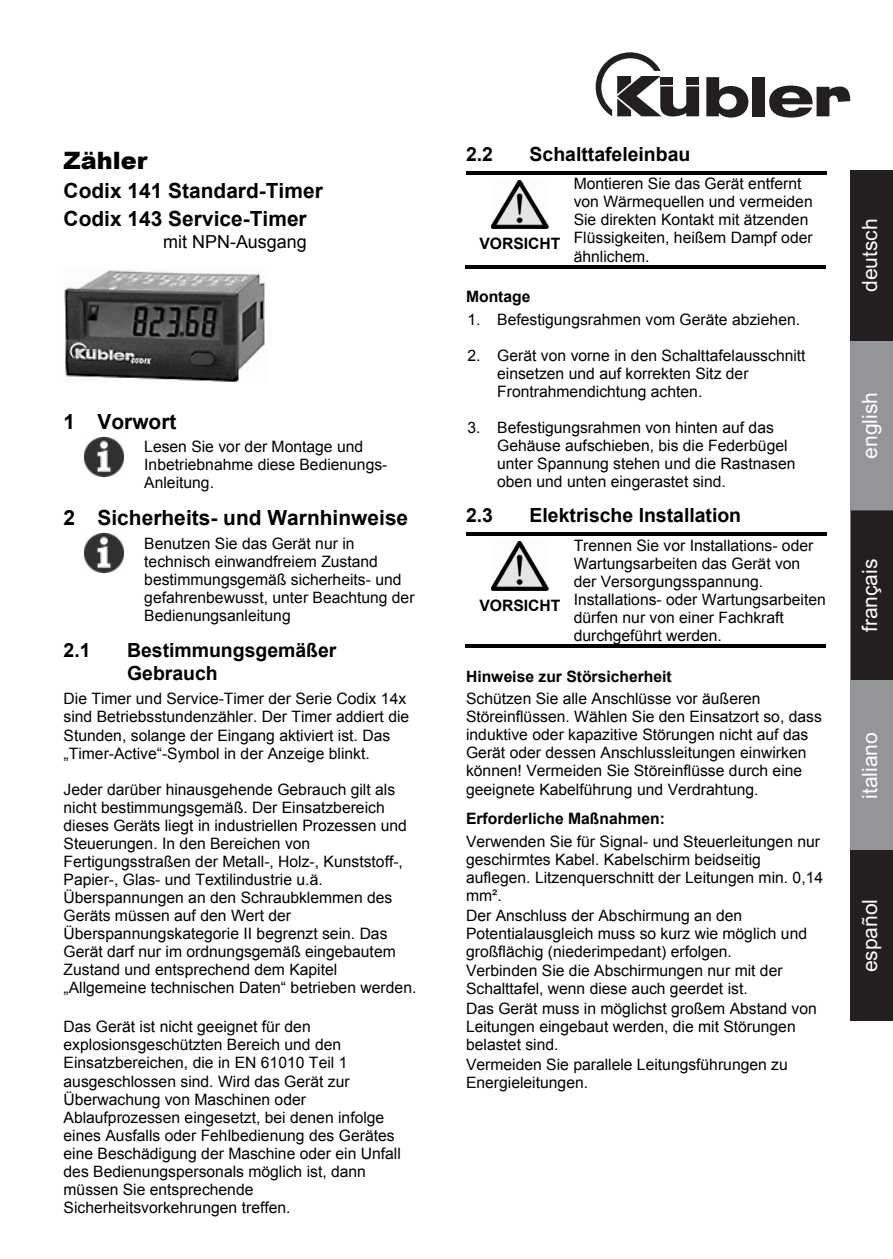
<style>
.page{position:relative;width:893px;height:1259px;background:#fff}
.page>*{position:absolute;margin:0;border:0;box-sizing:border-box;transform-origin:0 0}
.t1{font:900 24px "Arial";color:#000}
.t2{font:700 21px/28.5px "Arial";color:#000}
.t3{font:21px "Arial";color:#fff}
.t4{font:700 19.5px/22.2px "Arial";color:#000}
.t5{font:18px "Arial";color:#000}
.t6{font:15.6px/18px "Arial";color:#000}
.t7{font:700 15.6px "Arial";color:#000}
</style>
<div class="page">
<img style="left:85px;top:438px;width:38px;height:38px">
<img style="left:85px;top:534px;width:38px;height:38px">
<img style="left:492px;top:181px;width:56px;height:48px">
<hr style="left:466px;top:171px;width:360px;height:4px;background:#000">
<hr style="left:465px;top:265px;width:109px;height:3px;background:#000">
<hr style="left:573px;top:265px;width:253px;height:3px;background:#000">
<img style="left:492px;top:542px;width:56px;height:48px">
<hr style="left:466px;top:532px;width:360px;height:4px;background:#000">
<hr style="left:465px;top:644px;width:109px;height:3px;background:#000">
<hr style="left:573px;top:644px;width:253px;height:3px;background:#000">
<img style="left:64px;top:268px;width:201px;height:114px">
<div style="left:850px;top:340px;width:43px;height:170px;background:#939598"></div>
<div style="left:850px;top:170px;width:43px;height:170px;background:#231f20"></div>
<div style="left:850px;top:510px;width:43px;height:170px;background:#231f20"></div>
<div style="left:850px;top:680px;width:43px;height:170px;background:#939598"></div>
<div style="left:850px;top:850px;width:43px;height:170px;background:#231f20"></div>
<svg style="left:706px;top:77px;width:42px;height:41px"></svg>
<div style="left:752px;top:77px;width:13px;height:39px;background:#231f20"></div>
<svg style="left:769px;top:86px;width:81px;height:32px"></svg>
<svg style="left:596px;top:52px;width:103px;height:65px"></svg>
<h1 class="t1" style="left:64px;top:143px;width:85px">Zähler</h1>
<h2 class="t2" style="left:64px;top:176px;width:261px">Codix 141 Standard-Timer<br>Codix 143 Service-Timer</h2>
<p class="t5" style="left:163px;top:231px;width:145px">mit NPN-Ausgang</p>
<h2 class="t2" style="left:64px;top:407px;width:114px">1 Vorwort</h2>
<p class="t6" style="left:144px;top:438px;width:245px">Lesen Sie vor der Montage und<br>Inbetriebnahme diese Bedienungs-<br>Anleitung.</p>
<h2 class="t2" style="left:64px;top:503px;width:346px">2 Sicherheits- und Warnhinweise</h2>
<p class="t6" style="left:144px;top:534px;width:272px">Benutzen Sie das Gerät nur in technisch einwandfreiem Zustand bestimmungsgemäß sicherheits- und gefahrenbewusst, unter Beachtung der<br>Bedienungsanleitung</p>
<p class="t4" style="left:64px;top:639px;width:29px">2.1</p>
<p class="t4" style="left:127px;top:639px;width:211px">Bestimmungsgemäßer<br>Gebrauch</p>
<p class="t6" style="left:64px;top:690px;width:347px">Die Timer und Service-Timer der Serie Codix 14x sind Betriebsstundenzähler. Der Timer addiert die Stunden, solange der Eingang aktiviert ist. Das „Timer-Active“-Symbol in der Anzeige blinkt.</p>
<p class="t6" style="left:64px;top:780px;width:354px">Jeder darüber hinausgehende Gebrauch gilt als nicht bestimmungsgemäß. Der Einsatzbereich dieses Geräts liegt in industriellen Prozessen und Steuerungen. In den Bereichen von Fertigungsstraßen der Metall-, Holz-, Kunststoff-, Papier-, Glas- und Textilindustrie u.ä.<br>Überspannungen an den Schraubklemmen des Geräts müssen auf den Wert der Überspannungskategorie II begrenzt sein. Das Gerät darf nur im ordnungsgemäß eingebautem Zustand und entsprechend dem Kapitel „Allgemeine technischen Daten“ betrieben werden.</p>
<p class="t6" style="left:64px;top:1018px;width:339px">Das Gerät ist nicht geeignet für den explosionsgeschützten Bereich und den Einsatzbereichen, die in EN 61010 Teil 1 ausgeschlossen sind. Wird das Gerät zur Überwachung von Maschinen oder Ablaufprozessen eingesetzt, bei denen infolge eines Ausfalls oder Fehlbedienung des Gerätes eine Beschädigung der Maschine oder ein Unfall des Bedienungspersonals möglich ist, dann müssen Sie entsprechende Sicherheitsvorkehrungen treffen.</p>
<p class="t4" style="left:466px;top:143px;width:29px">2.2</p>
<p class="t4" style="left:530px;top:143px;width:162px">Schalttafeleinbau</p>
<p class="t7" style="left:479px;top:235px;width:83px">VORSICHT</p>
<p class="t6" style="left:574px;top:175px;width:241px">Montieren Sie das Gerät entfernt von Wärmequellen und vermeiden<br>Sie direkten Kontakt mit ätzenden<br>Flüssigkeiten, heißem Dampf oder ähnlichem.</p>
<p class="t7" style="left:466px;top:288px;width:66px">Montage</p>
<p class="t6" style="left:467px;top:310px;width:334px">1. Befestigungsrahmen vom Geräte abziehen.</p>
<p class="t6" style="left:497px;top:347px;width:310px;text-indent:-30px">2. Gerät von vorne in den Schalttafelausschnitt einsetzen und auf korrekten Sitz der<br>Frontrahmendichtung achten.</p>
<p class="t6" style="left:497px;top:419px;width:300px;text-indent:-30px">3. Befestigungsrahmen von hinten auf das Gehäuse aufschieben, bis die Federbügel unter Spannung stehen und die Rastnasen oben und unten eingerastet sind.</p>
<p class="t4" style="left:466px;top:504px;width:29px">2.3</p>
<p class="t4" style="left:530px;top:504px;width:213px">Elektrische Installation</p>
<p class="t6" style="left:574px;top:536px;width:254px">Trennen Sie vor Installations- oder<br>Wartungsarbeiten das Gerät von der Versorgungsspannung.<br>Installations- oder Wartungsarbeiten dürfen nur von einer Fachkraft durchgeführt werden.</p>
<p class="t7" style="left:466px;top:667px;width:207px">Hinweise zur Störsicherheit</p>
<p class="t6" style="left:466px;top:690px;width:357px">Schützen Sie alle Anschlüsse vor äußeren Störeinflüssen. Wählen Sie den Einsatzort so, dass induktive oder kapazitive Störungen nicht auf das Gerät oder dessen Anschlussleitungen einwirken können! Vermeiden Sie Störeinflüsse durch eine geeignete Kabelführung und Verdrahtung.</p>
<p class="t7" style="left:466px;top:810px;width:200px">Erforderliche Maßnahmen:</p>
<p class="t6" style="left:466px;top:832px;width:359px">Verwenden Sie für Signal- und Steuerleitungen nur geschirmtes Kabel. Kabelschirm beidseitig auflegen. Litzenquerschnitt der Leitungen min. 0,14 mm².</p>
<p class="t6" style="left:466px;top:906px;width:343px">Der Anschluss der Abschirmung an den<br>Potentialausgleich muss so kurz wie möglich und großflächig (niederimpedant) erfolgen.</p>
<p class="t6" style="left:466px;top:962px;width:318px">Verbinden Sie die Abschirmungen nur mit der<br>Schalttafel, wenn diese auch geerdet ist.</p>
<p class="t6" style="left:466px;top:999px;width:352px">Das Gerät muss in möglichst großem Abstand von<br>Leitungen eingebaut werden, die mit Störungen belastet sind.</p>
<p class="t6" style="left:466px;top:1055px;width:323px">Vermeiden Sie parallele Leitungsführungen zu<br>Energieleitungen.</p>
<p class="t7" style="left:479px;top:596px;width:83px">VORSICHT</p>
<h2 class="t3" style="left:862px;top:292px;width:75px;rotate:-90deg">deutsch</h2>
<h2 class="t3" style="left:862px;top:458px;width:68px;rotate:-90deg">english</h2>
<h2 class="t3" style="left:862px;top:632px;width:75px;rotate:-90deg">français</h2>
<h2 class="t3" style="left:862px;top:799px;width:68px;rotate:-90deg">italiano</h2>
<h2 class="t3" style="left:862px;top:972px;width:75px;rotate:-90deg">español</h2>
</div>
